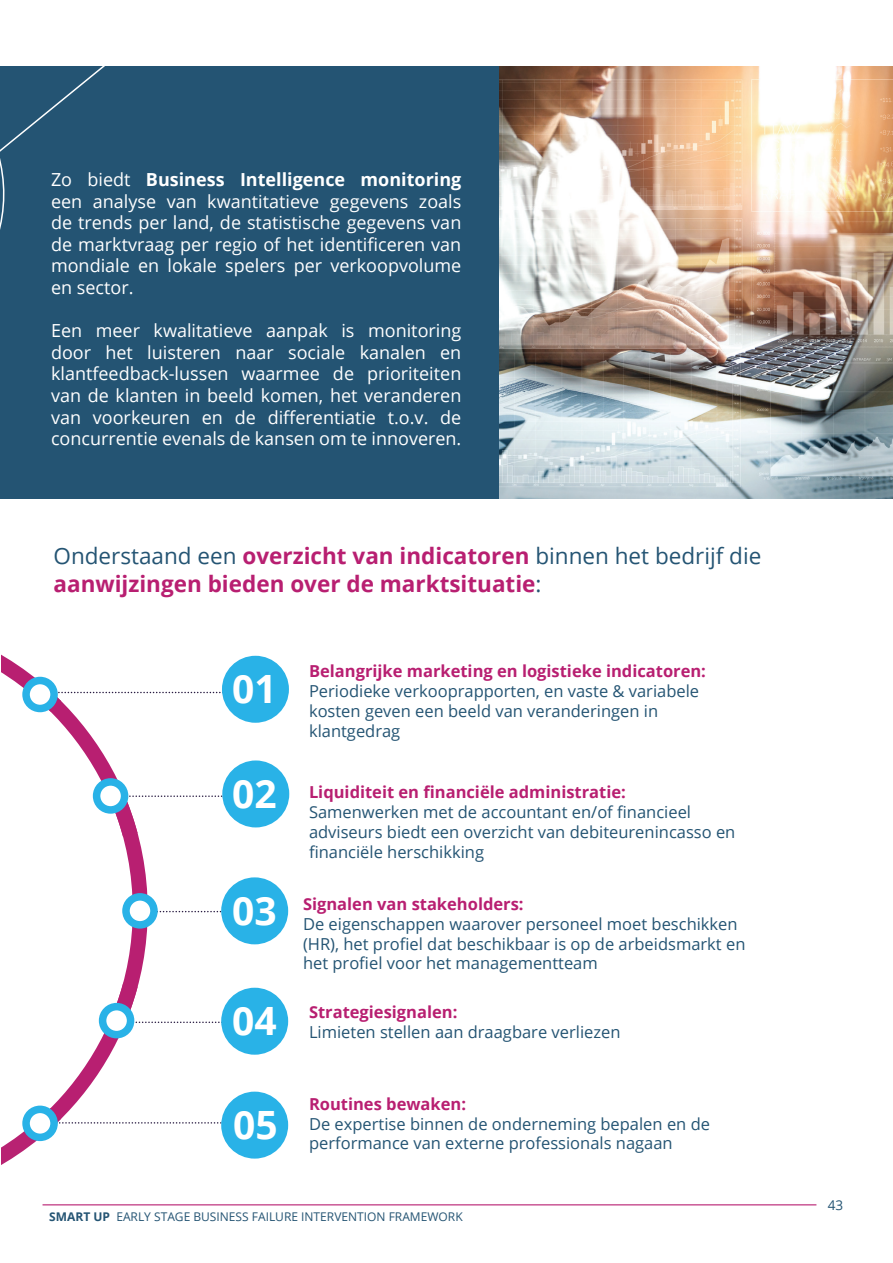
<style>
.page{position:relative;width:893px;height:1263px;background:#fff}
.page>*{position:absolute;margin:0;border:0;box-sizing:border-box;transform-origin:0 0}
.t1{font:700 39px "Open Sans";color:#fff}
.t2{font:700 22.5px/28.5px "Open Sans";color:#b81f71}
.t3{font:18px/21.6px "Open Sans";color:#fff;text-align:justify}
.t4{font:16.5px/19.8px "Open Sans";color:#245473}
.t5{font:700 16.5px "Open Sans";color:#b81f71}
.t6{font:13.5px "Open Sans";color:#245473}
.t7{font:12px "Open Sans";color:#245473}
.s1{font-weight:700}
.s2{font-weight:400;color:#245473}
</style>
<div class="page">
<svg style="left:1px;top:654px;width:284px;height:552px"></svg>
<div style="left:26px;top:1109px;width:28px;height:28px;background:#fff;border-radius:50%"></div>
<div style="left:22px;top:1105px;width:36px;height:36px;border:8px solid #29b2e7;border-radius:50%"></div>
<div style="left:26px;top:680px;width:28px;height:28px;background:#fff;border-radius:50%"></div>
<div style="left:22px;top:677px;width:36px;height:35px;border:8px solid #29b2e7;border-radius:50%"></div>
<div style="left:126px;top:897px;width:28px;height:28px;background:#fff;border-radius:50%"></div>
<div style="left:122px;top:893px;width:36px;height:35px;border:8px solid #29b2e7;border-radius:50%"></div>
<div style="left:103px;top:1007px;width:28px;height:28px;background:#fff;border-radius:50%"></div>
<div style="left:99px;top:1003px;width:35px;height:35px;border:8px solid #29b2e7;border-radius:50%"></div>
<div style="left:97px;top:782px;width:28px;height:28px;background:#fff;border-radius:50%"></div>
<div style="left:93px;top:778px;width:35px;height:36px;border:8px solid #29b2e7;border-radius:50%"></div>
<div style="left:222px;top:760px;width:67px;height:67px;background:#29b2e7;border-radius:50%"></div>
<div style="left:222px;top:656px;width:67px;height:67px;background:#29b2e7;border-radius:50%"></div>
<div style="left:0;top:67px;width:893px;height:432px;background:#245473"></div>
<hr style="left:43px;top:1204px;width:773px;height:1px;background:#b81f71">
<svg style="left:0;top:66px;width:170px;height:164px"></svg>
<img style="left:500px;top:67px;width:393px;height:432px">
<p class="t3" style="left:51px;top:168px;width:412px">Zo biedt <span class="s1">Business Intelligence monitoring </span>een analyse van kwantitatieve gegevens zoals de trends per land, de statistische gegevens van de marktvraag per regio of het identificeren van mondiale en lokale spelers per verkoopvolume en sector.</p>
<p class="t3" style="left:51px;top:319px;width:412px">Een meer kwalitatieve aanpak is monitoring door het luisteren naar sociale kanalen en klantfeedback-lussen waarmee de prioriteiten van de klanten in beeld komen, het veranderen van voorkeuren en de differentiatie t.o.v. de concurrentie evenals de kansen om te innoveren.</p>
<p class="t2" style="left:54px;top:540px;width:709px"><span class="s2">Onderstaand een</span> overzicht van indicatoren <span class="s2">binnen het bedrijf die </span>aanwijzingen bieden over de marktsituatie<span class="s2">:</span></p>
<p class="t1" style="left:232px;top:662px;width:46px">01</p>
<p class="t1" style="left:232px;top:766px;width:46px">02</p>
<p class="t1" style="left:232px;top:884px;width:46px">03</p>
<p class="t1" style="left:232px;top:994px;width:46px">04</p>
<p class="t1" style="left:233px;top:1098px;width:46px">05</p>
<p class="t5" style="left:309px;top:660px;width:398px">Belangrijke marketing en logistieke indicatoren:</p>
<p class="t4" style="left:309px;top:681px;width:392px">Periodieke verkooprapporten, en vaste &amp; variabele kosten geven een beeld van veranderingen in klantgedrag</p>
<p class="t5" style="left:309px;top:781px;width:318px">Liquiditeit en financiële administratie:</p>
<p class="t4" style="left:309px;top:802px;width:428px">Samenwerken met de accountant en/of financieel adviseurs biedt een overzicht van debiteurenincasso en financiële herschikking</p>
<p class="t5" style="left:303px;top:892px;width:222px">Signalen van stakeholders:</p>
<p class="t4" style="left:303px;top:913px;width:444px">De eigenschappen waarover personeel moet beschikken (HR), het profiel dat beschikbaar is op de arbeidsmarkt en het profiel voor het managementteam</p>
<p class="t5" style="left:309px;top:1000px;width:150px">Strategiesignalen:</p>
<p class="t4" style="left:309px;top:1021px;width:313px">Limieten stellen aan draagbare verliezen</p>
<p class="t5" style="left:309px;top:1092px;width:159px">Routines bewaken:</p>
<p class="t4" style="left:309px;top:1113px;width:403px">De expertise binnen de onderneming bepalen en de performance van externe professionals nagaan</p>
<p class="t7" style="left:49px;top:1209px;width:415px"><span class="s1">SMART UP</span> EARLY STAGE BUSINESS FAILURE INTERVENTION FRAMEWORK</p>
<p class="t6" style="left:828px;top:1196px;width:17px">43</p>
</div>
